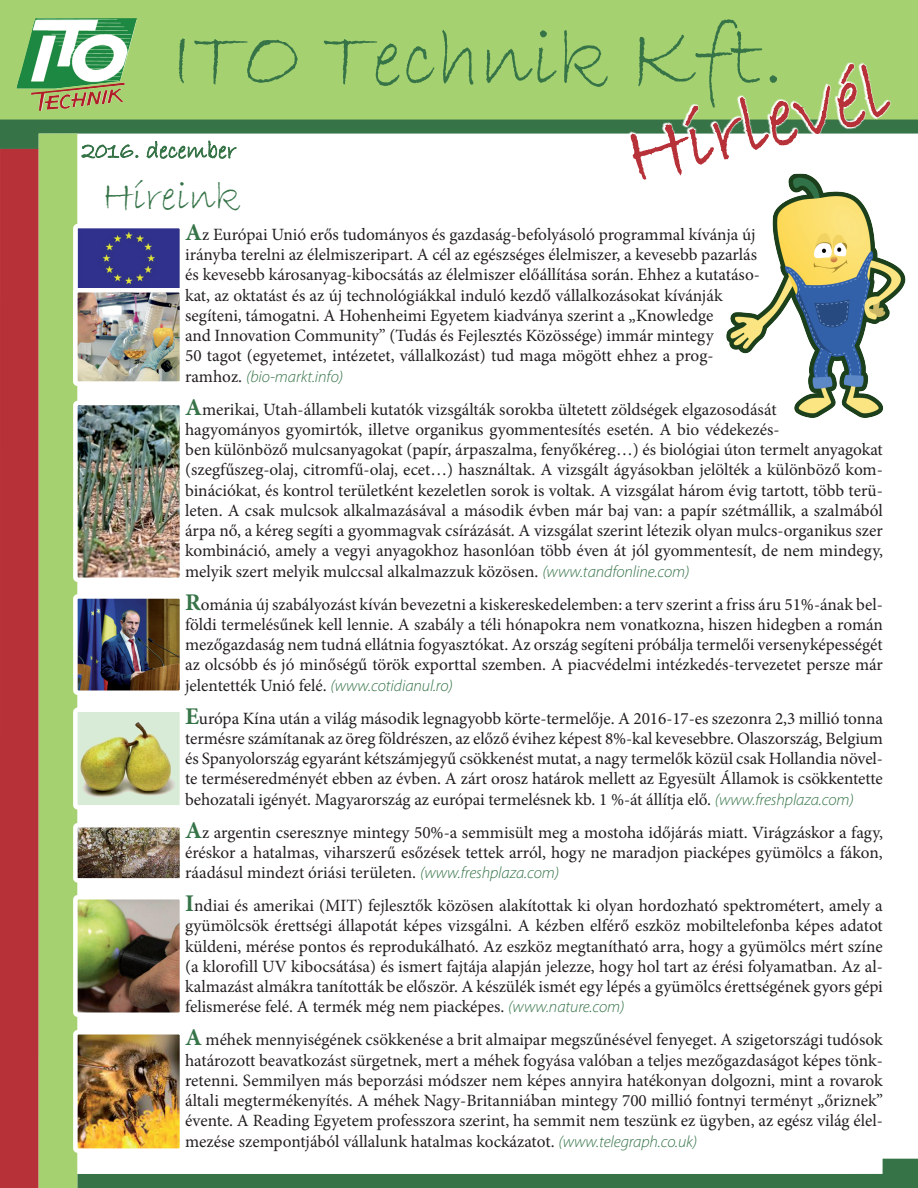
<style>
.page{position:relative;width:918px;height:1188px;background:#fff}
.page>*{position:absolute;margin:0;border:0;box-sizing:border-box;transform-origin:0 0}
.t1{font:84px "Bradley Hand Hacked";color:#367448}
.t2{font:84px "Bradley Hand Hacked";color:#b73139}
.t3{font:42px "Bradley Hand Hacked";color:#367448}
.t4{font:17.25px/20.2px "Minion Pro";color:#231f20;text-align:justify}
.t5{font:italic 300 16.35px "Myriad Pro";letter-spacing:-.005em;color:#367448}
.s1{font-size:90px}
.s2{font-weight:700;font-size:24px;color:#367448}
.s3{font-family:"Minion Pro";font-weight:400;font-style:normal;font-size:17.25px;color:#231f20}
.s4{font-family:"Myriad Pro";font-weight:300;font-style:italic;font-size:16.35px;color:#367448}
</style>
<div class="page">
<div style="left:0;top:0;width:918px;height:120px;background:#a5d170"></div>
<svg style="left:77px;top:1159px;width:841px;height:29px"></svg>
<div style="left:0;top:148px;width:39px;height:1040px;background:#b73139"></div>
<img style="left:23px;top:18px;width:114px;height:45px">
<div style="left:39px;top:134px;width:38px;height:1054px;background:#a5d170"></div>
<svg style="left:726px;top:62px;width:180px;height:356px"></svg>
<svg style="left:0;top:63px;width:918px;height:117px"></svg>
<img style="left:78px;top:599px;width:101px;height:91px">
<div style="left:73px;top:594px;width:111px;height:101px;border:4px solid #fff;border-radius:2px"></div>
<img style="left:78px;top:713px;width:101px;height:92px">
<div style="left:73px;top:708px;width:111px;height:102px;border:4px solid #fff;border-radius:2px"></div>
<img style="left:78px;top:828px;width:101px;height:50px">
<div style="left:73px;top:823px;width:111px;height:60px;border:4px solid #fff;border-radius:2px"></div>
<img style="left:78px;top:900px;width:101px;height:112px">
<div style="left:73px;top:895px;width:111px;height:122px;border:4px solid #fff;border-radius:2px"></div>
<img style="left:78px;top:1035px;width:101px;height:113px">
<div style="left:73px;top:1030px;width:111px;height:123px;border:4px solid #fff;border-radius:2px"></div>
<img style="left:78px;top:229px;width:101px;height:59px">
<div style="left:73px;top:224px;width:111px;height:162px;border:4px solid #fff;border-radius:2px"></div>
<img style="left:78px;top:293px;width:101px;height:88px">
<div style="left:73px;top:288px;width:111px;height:98px;border:4px solid #fff;border-radius:2px"></div>
<img style="left:78px;top:406px;width:101px;height:171px">
<div style="left:73px;top:401px;width:111px;height:181px;border:4px solid #fff;border-radius:2px"></div>
<h1 class="t1" style="left:171px;top:5px;width:616px">ITO Technik <span class="s1">Kft.</span></h1>
<h1 class="t2" style="left:613px;top:107px;width:271px;rotate:-15deg">Hírlevél</h1>
<h2 class="t3" style="left:102px;top:169px;width:140px">Híreink</h2>
<p class="t4" style="left:185px;top:224px;width:576px;text-align:left"><span class="s2">A</span>z Európai Unió erős tudományos és gazdaság-befolyásoló programmal kívánja új irányba terelni az élelmiszeripart. A cél az egészséges élelmiszer, a kevesebb pazarlás és kevesebb károsanyag-kibocsátás az élelmiszer előállítása során. Ehhez a kutatáso&shy;kat, az oktatást és az új technológiákkal induló kezdő vállalkozásokat kívánják segíteni, támogatni. A Hohenheimi Egyetem kiadványa szerint a „Knowledge<br>and Innovation Community” (Tudás és Fejlesztés Közössége) immár mintegy<br>50 tagot (egyetemet, intézetet, vállalkozást) tud maga mögött ehhez a prog-</p>
<p class="t5" style="left:185px;top:366px;width:160px"><span class="s3">ramhoz.</span> (bio-markt.info)</p>
<p class="t4" style="left:185px;top:399px;width:699px;text-align:left"><span class="s2">A</span>merikai, Utah-állambeli kutatók vizsgálták sorokba ültetett zöldségek elgazosodását<br>hagyományos gyomirtók, illetve organikus gyommentesítés esetén. A bio védekezés-<br>ben különböző mulcsanyagokat (papír, árpaszalma, fenyőkéreg…) és biológiai úton termelt anyagokat (szegfűszeg-olaj, citromfű-olaj, ecet…) használtak. A vizsgált ágyásokban jelölték a különböző kom&shy;binációkat, és kontrol területként kezeletlen sorok is voltak. A vizsgálat három évig tartott, több terü&shy;leten. A csak mulcsok alkalmazásával a második évben már baj van: a papír szétmállik, a szalmából árpa nő, a kéreg segíti a gyommagvak csírázását. A vizsgálat szerint létezik olyan mulcs-organikus szer kombináció, amely a vegyi anyagokhoz hasonlóan több éven át jól gyommentesít, de nem mindegy, melyik szert melyik mulccsal alkalmazzuk közösen. <span class="s4">(www.tandfonline.com)</span></p>
<p class="t4" style="left:185px;top:594px;width:699px"><span class="s2">R</span>ománia új szabályozást kíván bevezetni a kiskereskedelemben: a terv szerint a friss áru 51%-ának bel&shy;földi termelésűnek kell lennie. A szabály a téli hónapokra nem vonatkozna, hiszen hidegben a román mezőgazdaság nem tudná ellátnia fogyasztókat. Az ország segíteni próbálja termelői versenyképességét az olcsóbb és jó minőségű török exporttal szemben. A piacvédelmi intézkedés-tervezetet persze már jelentették Unió felé. <span class="s4">(www.cotidianul.ro)</span></p>
<p class="t4" style="left:185px;top:708px;width:699px"><span class="s2">E</span>urópa Kína után a világ második legnagyobb körte-termelője. A 2016-17-es szezonra 2,3 millió tonna termésre számítanak az öreg földrészen, az előző évihez képest 8%-kal kevesebbre. Olaszország, Belgium és Spanyolország egyaránt kétszámjegyű csökkenést mutat, a nagy termelők közül csak Hollandia növel&shy;te terméseredményét ebben az évben. A zárt orosz határok mellett az Egyesült Államok is csökkentette behozatali igényét. Magyarország az európai termelésnek kb. 1 %-át állítja elő. <span class="s4">(www.freshplaza.com)</span></p>
<p class="t4" style="left:185px;top:822px;width:699px"><span class="s2">A</span>z argentin cseresznye mintegy 50%-a semmisült meg a mostoha időjárás miatt. Virágzáskor a fagy, éréskor a hatalmas, viharszerű esőzések tettek arról, hogy ne maradjon piacképes gyümölcs a fákon, ráadásul mindezt óriási területen. <span class="s4">(www.freshplaza.com)</span></p>
<p class="t4" style="left:185px;top:896px;width:699px"><span class="s2">I</span>ndiai és amerikai (MIT) fejlesztők közösen alakítottak ki olyan hordozható spektrométert, amely a gyümölcsök érettségi állapotát képes vizsgálni. A kézben elférő eszköz mobiltelefonba képes adatot küldeni, mérése pontos és reprodukálható. Az eszköz megtanítható arra, hogy a gyümölcs mért színe (a klorofill UV kibocsátása) és ismert fajtája alapján jelezze, hogy hol tart az érési folyamatban. Az al&shy;kalmazást almákra tanították be először. A készülék ismét egy lépés a gyümölcs érettségének gyors gépi felismerése felé. A termék még nem piacképes. <span class="s4">(www.nature.com)</span></p>
<p class="t4" style="left:185px;top:1030px;width:699px"><span class="s2">A</span> méhek mennyiségének csökkenése a brit almaipar megszűnésével fenyeget. A szigetországi tudósok határozott beavatkozást sürgetnek, mert a méhek fogyása valóban a teljes mezőgazdaságot képes tönk&shy;retenni. Semmilyen más beporzási módszer nem képes annyira hatékonyan dolgozni, mint a rovarok általi megtermékenyítés. A méhek Nagy-Britanniában mintegy 700 millió fontnyi terményt „őriznek” évente. A Reading Egyetem professzora szerint, ha semmit nem teszünk ez ügyben, az egész világ élel&shy;mezése szempontjából vállalunk hatalmas kockázatot. <span class="s4">(www.telegraph.co.uk)</span></p>
</div>
